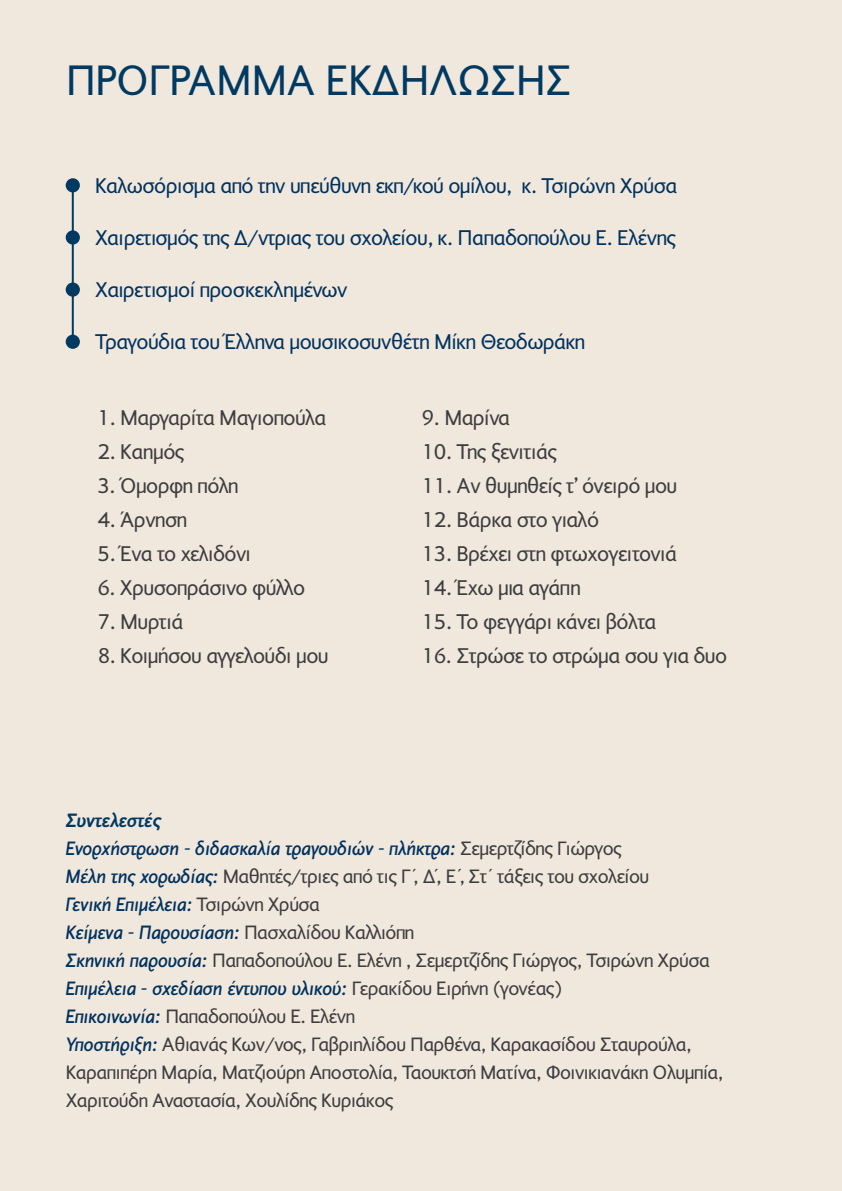
<style>
.page{position:relative;width:842px;height:1191px;background:#f0e7dd}
.page>*{position:absolute;margin:0;border:0;box-sizing:border-box;transform-origin:0 0}
.t1{font:44px "PF Diplomat Sans";letter-spacing:-.01em;color:#003a62}
.t2{font:22px "PF Diplomat Sans";letter-spacing:-.025em;color:#3d3d3f}
.t3{font:22px "PF Diplomat Sans";letter-spacing:-.025em;color:#00325e}
.t4{font:20px/28px "PF Diplomat Sans";letter-spacing:-.025em;color:#3d3d3f}
.s1{font-weight:700;font-style:italic;color:#003a62}
.s2{font-weight:500;font-style:italic;color:#00325e}
</style>
<div class="page">
<div style="left:66px;top:178px;width:14px;height:14px;background:#003a62;border-radius:50%"></div>
<div style="left:66px;top:230px;width:14px;height:14px;background:#003a62;border-radius:50%"></div>
<div style="left:66px;top:282px;width:14px;height:15px;background:#003a62;border-radius:50%"></div>
<div style="left:66px;top:335px;width:14px;height:14px;background:#003a62;border-radius:50%"></div>
<hr style="left:72px;top:185px;width:2px;height:157px;background:#003a62">
<h1 class="t1" style="left:66px;top:57px;width:507px">ΠΡΟΓΡΑΜΜΑ ΕΚ∆ΗΛΩΣΗΣ</h1>
<p class="t3" style="left:95px;top:174px;width:584px">Καλωσόρισµα από την υπεύθυνη εκπ/κού οµίλου, κ. Τσιρώνη Χρύσα</p>
<p class="t3" style="left:95px;top:226px;width:582px">Χαιρετισµός της ∆/ντριας του σχολείου, κ. Παπαδοπούλου Ε. Ελένης</p>
<p class="t3" style="left:95px;top:278px;width:254px">Χαιρετισµοί προσκεκληµένων</p>
<p class="t3" style="left:95px;top:330px;width:492px">Τραγούδια του Έλληνα µουσικοσυνθέτη Μίκη Θεοδωράκη</p>
<p class="t2" style="left:97px;top:406px;width:230px">1. Μαργαρίτα Μαγιοπούλα</p>
<p class="t2" style="left:97px;top:440px;width:88px">2. Καηµός</p>
<p class="t2" style="left:97px;top:474px;width:143px">3. Όµορφη πόλη</p>
<p class="t2" style="left:97px;top:508px;width:91px">4. Άρνηση</p>
<p class="t2" style="left:97px;top:542px;width:155px">5. Ένα το χελιδόνι</p>
<p class="t2" style="left:97px;top:576px;width:209px">6. Χρυσοπράσινο φύλλο</p>
<p class="t2" style="left:97px;top:610px;width:87px">7. Μυρτιά</p>
<p class="t2" style="left:97px;top:644px;width:233px">8. Κοιµήσου αγγελούδι µου</p>
<p class="t2" style="left:422px;top:406px;width:90px">9. Μαρίνα</p>
<p class="t2" style="left:422px;top:440px;width:137px">10. Της ξενιτιάς</p>
<p class="t2" style="left:422px;top:474px;width:257px">11. Αν θυµηθείς τ’ όνειρό µου</p>
<p class="t2" style="left:422px;top:508px;width:179px">12. Βάρκα στο γιαλό</p>
<p class="t2" style="left:422px;top:542px;width:257px">13. Βρέχει στη φτωχογειτονιά</p>
<p class="t2" style="left:422px;top:576px;width:161px">14. Έχω µια αγάπη</p>
<p class="t2" style="left:422px;top:610px;width:236px">15. Το φεγγάρι κάνει βόλτα</p>
<p class="t2" style="left:422px;top:643px;width:307px">16. Στρώσε το στρώµα σου για δυο</p>
<p class="t4" style="left:66px;top:807px;width:659px"><span class="s1">Συντελεστές<br></span><span class="s2">Ενορχήστρωση - διδασκαλία τραγουδιών - πλήκτρα:</span> Σεµερτζίδης Γιώργος<br><span class="s2">Μέλη της χορωδίας:</span> Μαθητές/τριες από τις Γ΄, ∆΄, Ε΄, Στ΄ τάξεις του σχολείου<br><span class="s2">Γενική Επιµέλεια:</span> Τσιρώνη Χρύσα<br><span class="s2">Κείµενα - Παρουσίαση:</span> Πασχαλίδου Καλλιόπη<br><span class="s2">Σκηνική παρουσία:</span> Παπαδοπούλου Ε. Ελένη , Σεµερτζίδης Γιώργος, Τσιρώνη Χρύσα <span class="s2">Επιµέλεια - σχεδίαση έντυπου υλικού:</span> Γερακίδου Ειρήνη (γονέας)<br><span class="s2">Επικοινωνία:</span> Παπαδοπούλου Ε. Ελένη<br><span class="s2">Υποστήριξη:</span> Αθιανάς Κων/νος, Γαβριηλίδου Παρθένα, Καρακασίδου Σταυρούλα, Καραπιπέρη Μαρία, Ματζιούρη Αποστολία, Ταουκτσή Ματίνα, Φοινικιανάκη Ολυµπία, Χαριτούδη Αναστασία, Χουλίδης Κυριάκος</p>
</div>
